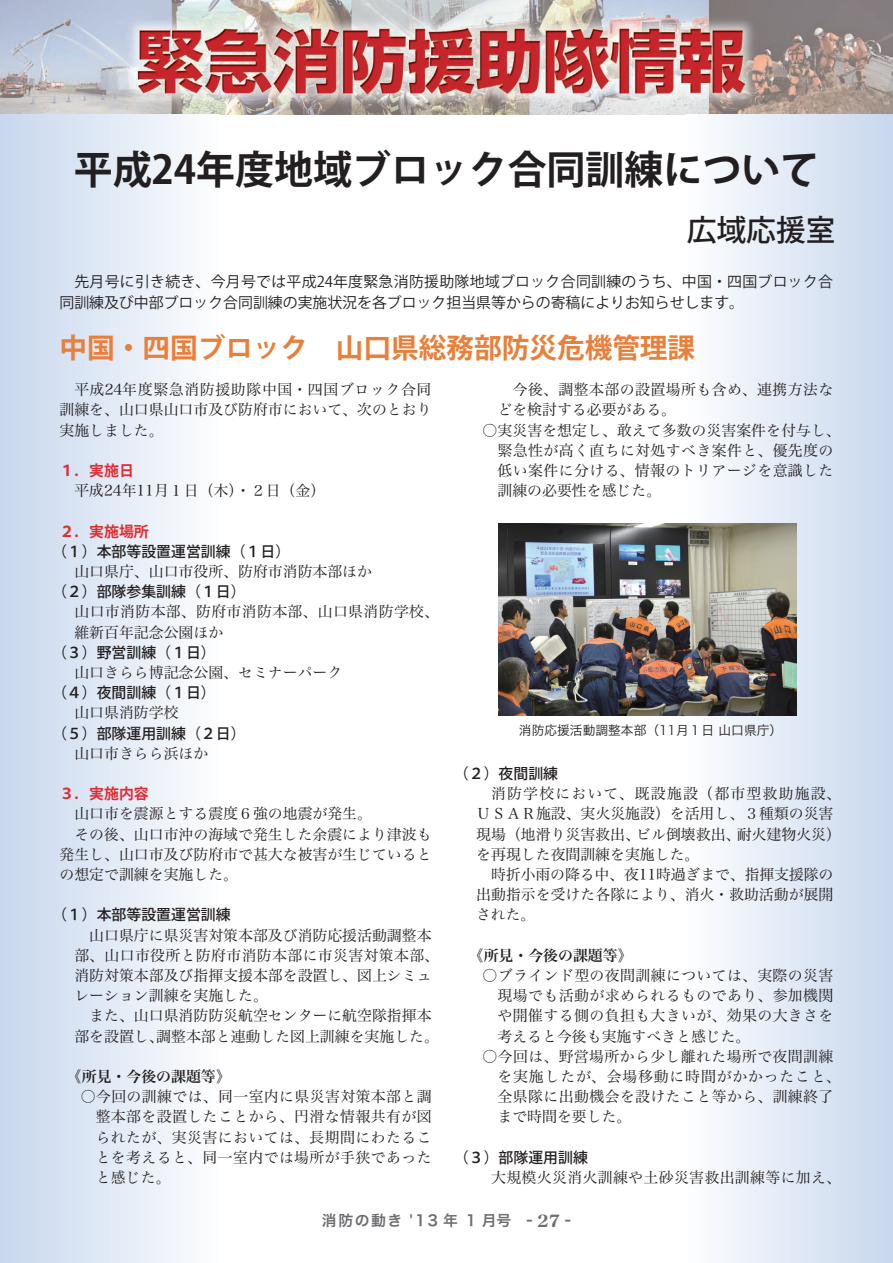
<style>
.page{position:relative;width:893px;height:1263px;background:#fff}
.page>*{position:absolute;margin:0;border:0;box-sizing:border-box;transform-origin:0 0}
.t1{font:700 39.3px "Koz Go Std";color:#231f20}
.t2{font:500 29.7px "Koz Go Std";color:#231f20}
.t3{font:700 27.6px "Koz Go Std";color:#e9803a}
.t4{font:14.85px/20.2px "Hira Min Pro W3";color:#231f20;text-align:justify}
.t5{font:14.85px/20.2px "Hira Min Pro W3";letter-spacing:.03em;color:#231f20}
.t6{font:14.85px/21.3px "Koz Go Std";color:#231f20}
.t7{font:500 14.85px "Koz Go Std";color:#231f20}
.t8{font:14.85px/20.2px "Hira Min Pro W3";letter-spacing:.025em;color:#231f20}
.t9{font:14.85px "Hira Min Pro W6";color:#231f20}
.t10{font:700 14.85px "Koz Go Std";color:#e22c32}
.t11{font:14.85px "Hira Kaku Pro W6";letter-spacing:.1em;color:#6c6d70}
.t12{font:12.75px "Hira Kaku Pro N W3";color:#231f20}
.s1{font-family:"Century Old Style Std";font-weight:700;font-size:16.95px}
</style>
<div class="page">
<img style="left:0;top:0;width:893px;height:115px">
<div style="left:0;top:115px;width:219px;height:1148px;background:linear-gradient(to right,#c7d7ee,#fcfdfe)"></div>
<div style="left:687px;top:115px;width:206px;height:1148px;background:linear-gradient(to right,#fcfdfe,#c8d7ee)"></div>
<img style="left:498px;top:523px;width:299px;height:192px">
<h1 class="t1" style="left:74px;top:144px;width:747px">平成24年度地域ブロック合同訓練について</h1>
<h2 class="t2" style="left:687px;top:211px;width:150px">広域応援室</h2>
<p class="t6" style="left:60px;top:271px;width:775px;text-indent:15px">先月号に引き続き、今月号では平成24年度緊急消防援助隊地域ブロック合同訓練のうち、中国・四国ブロック合同訓練及び中部ブロック合同訓練の実施状況を各ブロック担当県等からの寄稿によりお知らせします。</p>
<h3 class="t3" style="left:60px;top:330px;width:637px">中国・四国ブロック　山口県総務部防災危機管理課</h3>
<p class="t5" style="left:497px;top:378px;width:337px;text-indent:-15px">　　今後、調整本部の設置場所も含め、連携方法などを検討する必要がある。</p>
<p class="t5" style="left:497px;top:419px;width:345px;text-indent:-15px">○実災害を想定し、敢えて多数の災害案件を付与し、緊急性が高く直ちに対処すべき案件と、優先度の低い案件に分ける、情報のトリアージを意識した訓練の必要性を感じた。</p>
<p class="t4" style="left:60px;top:378px;width:374px;text-indent:15px">平成24年度緊急消防援助隊中国・四国ブロック合同訓練を、山口県山口市及び防府市において、次のとおり実施しました。</p>
<p class="t10" style="left:60px;top:461px;width:76px">１．実施日</p>
<p class="t4" style="left:74px;top:479px;width:252px">平成24年11月１日（木）・２日（金）</p>
<p class="t10" style="left:60px;top:522px;width:91px">２．実施場所</p>
<p class="t7" style="left:52px;top:542px;width:240px">（１）本部等設置運営訓練（１日）</p>
<p class="t4" style="left:74px;top:560px;width:299px">山口県庁、山口市役所、防府市消防本部ほか</p>
<p class="t7" style="left:52px;top:582px;width:195px">（２）部隊参集訓練（１日）</p>
<p class="t8" style="left:60px;top:600px;width:381px;text-indent:15px">山口市消防本部、防府市消防本部、山口県消防学校、　維新百年記念公園ほか</p>
<p class="t7" style="left:52px;top:643px;width:165px">（３）野営訓練（１日）</p>
<p class="t4" style="left:74px;top:661px;width:269px">山口きらら博記念公園、セミナーパーク</p>
<p class="t7" style="left:52px;top:683px;width:165px">（４）夜間訓練（１日）</p>
<p class="t4" style="left:74px;top:701px;width:106px">山口県消防学校</p>
<p class="t7" style="left:52px;top:724px;width:195px">（５）部隊運用訓練（２日）</p>
<p class="t4" style="left:74px;top:742px;width:135px">山口市きらら浜ほか</p>
<p class="t10" style="left:60px;top:784px;width:91px">３．実施内容</p>
<p class="t4" style="left:74px;top:802px;width:299px">山口市を震源とする震度６強の地震が発生。</p>
<p class="t4" style="left:74px;top:822px;width:359px">その後、山口市沖の海域で発生した余震により津波も</p>
<p class="t4" style="left:60px;top:843px;width:374px">発生し、山口市及び防府市で甚大な被害が生じていると</p>
<p class="t4" style="left:60px;top:863px;width:180px">の想定で訓練を実施した。</p>
<p class="t7" style="left:52px;top:905px;width:180px">（１）本部等設置運営訓練</p>
<p class="t4" style="left:74px;top:923px;width:366px;text-align:left;text-indent:15px">山口県庁に県災害対策本部及び消防応援活動調整本部、山口市役所と防府市消防本部に市災害対策本部、消防対策本部及び指揮支援本部を設置し、図上シミュレーション訓練を実施した。</p>
<p class="t4" style="left:74px;top:1004px;width:366px;text-align:center">また、山口県消防防災航空センターに航空隊指揮本<br>部を設置し、調整本部と連動した図上訓練を実施した。</p>
<p class="t9" style="left:67px;top:1063px;width:165px">《所見・今後の課題等》</p>
<p class="t4" style="left:96px;top:1085px;width:337px;text-indent:-15px">○今回の訓練では、同一室内に県災害対策本部と調整本部を設置したことから、円滑な情報共有が図られたが、実災害においては、長期間にわたることを考えると、同一室内では場所が手狭であったと感じた。</p>
<p class="t12" style="left:519px;top:719px;width:265px">消防応援活動調整本部（11月１日 山口県庁）</p>
<p class="t7" style="left:454px;top:764px;width:106px">（２）夜間訓練</p>
<p class="t4" style="left:476px;top:782px;width:366px;text-align:left;text-indent:15px">消防学校において、既設施設（都市型救助施設、<br>ＵＳＡＲ施設、実火災施設）を活用し、３種類の災害現場（地滑り災害救出、ビル倒壊救出、耐火建物火災）を再現した夜間訓練を実施した。</p>
<p class="t4" style="left:476px;top:863px;width:359px;text-indent:15px">時折小雨の降る中、夜11時過ぎまで、指揮支援隊の出動指示を受けた各隊により、消火・救助活動が展開された。</p>
<p class="t9" style="left:469px;top:942px;width:165px">《所見・今後の課題等》</p>
<p class="t4" style="left:497px;top:964px;width:337px;text-indent:-15px">○ブラインド型の夜間訓練については、実際の災害現場でも活動が求められるものであり、参加機関や開催する側の負担も大きいが、効果の大きさを考えると今後も実施すべきと感じた。</p>
<p class="t5" style="left:497px;top:1045px;width:345px;text-indent:-15px">○今回は、野営場所から少し離れた場所で夜間訓練を実施したが、会場移動に時間がかかったこと、全県隊に出動機会を設けたこと等から、訓練終了まで時間を要した。</p>
<p class="t7" style="left:454px;top:1148px;width:135px">（３）部隊運用訓練</p>
<p class="t8" style="left:491px;top:1166px;width:351px">大規模火災消火訓練や土砂災害救出訓練等に加え、</p>
<p class="t11" style="left:322px;top:1207px;width:250px">消防の動き '13 年 1 月号 - <span class="s1">27</span> -</p>
</div>
